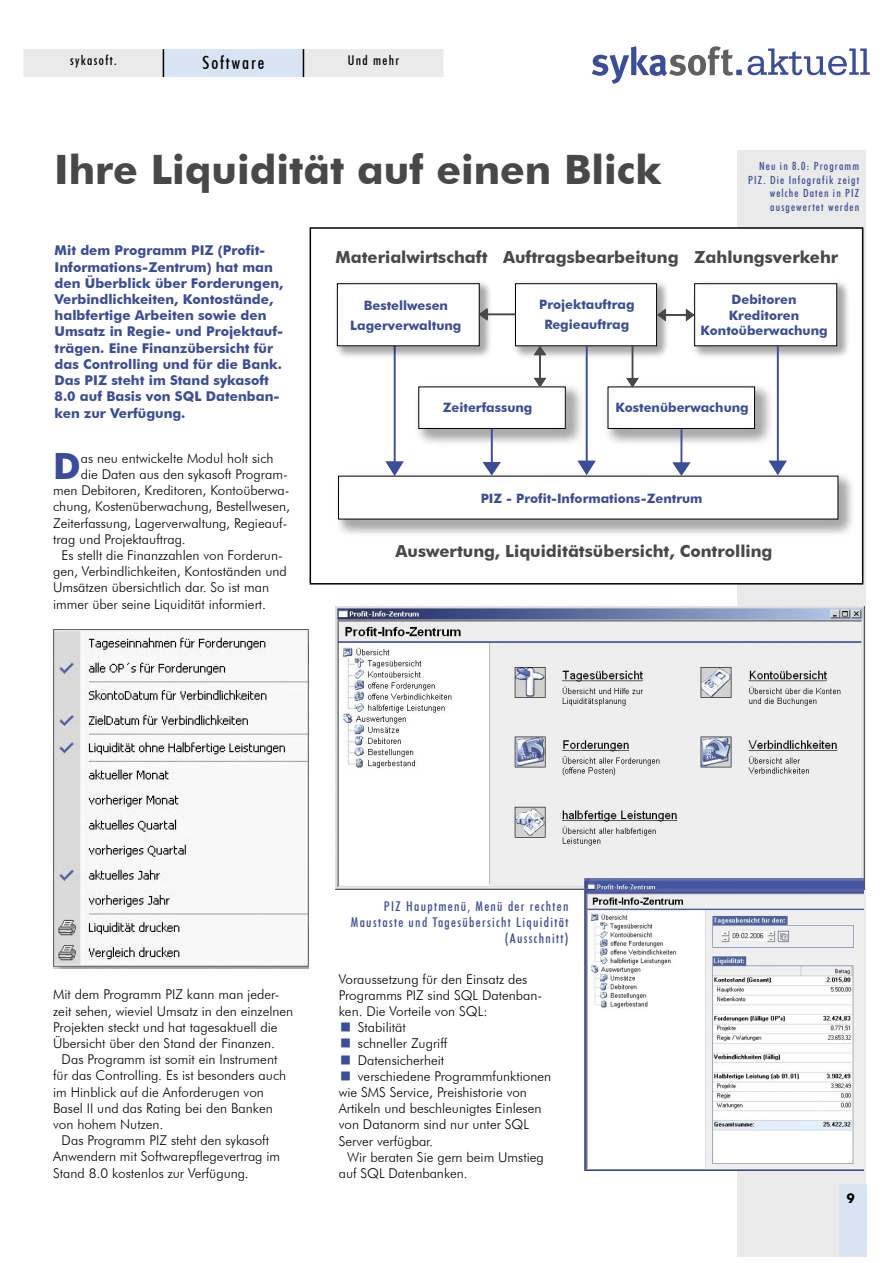
<style>
.page{position:relative;width:893px;height:1263px;background:#fff}
.page>*{position:absolute;margin:0;border:0;box-sizing:border-box;transform-origin:0 0}
.t1{font:700 40.5px "Futura BT";color:#484848}
.t2{font:700 36.15px "Futura BT";color:#3a4d98}
.t3{font:500 condensed 18px "Futura BT";letter-spacing:.1em;color:#000}
.t4{font:700 16.65px "Futura BT";color:#484848}
.t5{font:300 13.5px/16.2px "Futura BT";color:#000}
.t6{font:700 13.5px/16.2px "Futura BT";color:#3a4d98}
.t7{font:500 condensed 13.5px/16.2px "Futura BT";letter-spacing:.1em;color:#3a4d98;text-align:right}
.t8{font:500 condensed 13.5px "Futura BT";letter-spacing:.1em;color:#000}
.t9{font:700 13.5px "Futura BT";color:#000}
.t10{font:700 12.9px/19.4px "Futura BT";color:#3a4d98;text-align:center}
.t11{font:500 condensed 11.25px/13.5px "Futura BT";letter-spacing:.1em;color:#3a4d98;text-align:right}
.s1{color:#3a4d98}
</style>
<div class="page">
<div style="left:737px;top:150px;width:129px;height:1107px;background:#eaeaea"></div>
<svg style="left:592px;top:46px;width:278px;height:38px"></svg>
<div style="left:839px;top:1184px;width:27px;height:72px;background:#d8e3f4"></div>
<svg style="left:23px;top:49px;width:420px;height:28px;background:#e1e5eb"></svg>
<img style="left:336px;top:607px;width:528px;height:283px">
<img style="left:584px;top:878px;width:279px;height:293px">
<div style="left:310px;top:228px;width:553px;height:356px;background:#fff"></div>
<div style="left:310px;top:227px;width:553px;height:357px;border:2px solid #000"></div>
<img style="left:509px;top:282px;width:158px;height:80px">
<div style="left:515px;top:284px;width:142px;height:62px;background:#fff"></div>
<div style="left:515px;top:283px;width:142px;height:63px;border:1px solid #000"></div>
<hr style="left:394px;top:345px;width:2px;height:119px;background:#3a4d98">
<svg style="left:385px;top:461px;width:19px;height:7px"></svg>
<img style="left:694px;top:282px;width:154px;height:80px">
<div style="left:695px;top:284px;width:142px;height:62px;background:#fff"></div>
<div style="left:694px;top:283px;width:143px;height:63px;border:1px solid #000"></div>
<img style="left:336px;top:282px;width:159px;height:80px">
<div style="left:337px;top:284px;width:142px;height:62px;background:#fff"></div>
<div style="left:337px;top:283px;width:143px;height:63px;border:1px solid #000"></div>
<img style="left:337px;top:468px;width:516px;height:66px">
<div style="left:339px;top:476px;width:499px;height:43px;background:#fff"></div>
<img style="left:417px;top:379px;width:169px;height:71px">
<div style="left:419px;top:387px;width:146px;height:41px;background:#fff"></div>
<div style="left:418px;top:386px;width:148px;height:43px;border:1px solid #000"></div>
<img style="left:606px;top:379px;width:171px;height:71px">
<div style="left:608px;top:387px;width:146px;height:41px;background:#fff"></div>
<div style="left:608px;top:386px;width:147px;height:43px;border:1px solid #000"></div>
<hr style="left:586px;top:345px;width:2px;height:118px;background:#3a4d98">
<svg style="left:577px;top:461px;width:19px;height:14px"></svg>
<hr style="left:777px;top:345px;width:2px;height:118px;background:#3a4d98">
<svg style="left:768px;top:461px;width:19px;height:14px"></svg>
<hr style="left:491px;top:429px;width:2px;height:35px;background:#3a4d98">
<svg style="left:482px;top:462px;width:19px;height:14px"></svg>
<hr style="left:680px;top:429px;width:2px;height:36px;background:#3a4d98">
<svg style="left:672px;top:462px;width:19px;height:14px"></svg>
<hr style="left:539px;top:353px;width:2px;height:27px;background:#484848">
<svg style="left:534px;top:378px;width:11px;height:9px"></svg>
<svg style="left:534px;top:346px;width:11px;height:9px"></svg>
<hr style="left:632px;top:345px;width:1px;height:35px;background:#484848">
<svg style="left:626px;top:377px;width:14px;height:11px"></svg>
<hr style="left:664px;top:314px;width:24px;height:2px;background:#484848">
<svg style="left:686px;top:309px;width:9px;height:12px"></svg>
<svg style="left:657px;top:309px;width:9px;height:12px"></svg>
<hr style="left:486px;top:313px;width:30px;height:2px;background:#484848">
<svg style="left:478px;top:308px;width:11px;height:14px"></svg>
<img style="left:53px;top:629px;width:255px;height:339px">
<p class="t8" style="left:70px;top:52px;width:48px">sykasoft.</p>
<h3 class="t3" style="left:203px;top:51px;width:63px">Software</h3>
<p class="t8" style="left:348px;top:52px;width:53px">Und mehr</p>
<h1 class="t1" style="left:54px;top:145px;width:609px">Ihre Liquidität auf einen Blick</h1>
<p class="t11" style="left:748px;top:159px;width:113px">Neu in 8.0: Programm<br>PIZ. Die Infografik zeigt welche Daten in PIZ ausgewertet werden</p>
<p class="t6" style="left:55px;top:242px;width:230px">Mit dem Programm PIZ (Profit-<br>Informations-Zentrum) hat man den Überblick über Forderungen,<br>Verbindlichkeiten, Kontostände, halbfertige Arbeiten sowie den<br>Umsatz in Regie- und Projektauf&shy;trägen. Eine Finanzübersicht für das Controlling und für die Bank.<br>Das PIZ steht im Stand sykasoft<br>8.0 auf Basis von SQL Datenban&shy;ken zur Verfügung.</p>
<h2 class="t2" style="left:53px;top:444px;width:29px">D</h2>
<p class="t5" style="left:81px;top:450px;width:194px">as neu entwickelte Modul holt sich</p>
<p class="t5" style="left:81px;top:466px;width:208px">die Daten aus den sykasoft Program-</p>
<p class="t5" style="left:53px;top:482px;width:238px">men Debitoren, Kreditoren, Kontoüberwa-</p>
<p class="t5" style="left:53px;top:498px;width:238px">chung, Kostenüberwachung, Bestellwesen,</p>
<p class="t5" style="left:53px;top:514px;width:236px">Zeiterfassung, Lagerverwaltung, Regieauf-</p>
<p class="t5" style="left:53px;top:531px;width:134px">trag und Projektauftrag.</p>
<p class="t5" style="left:62px;top:547px;width:223px">Es stellt die Finanzzahlen von Forderun-</p>
<p class="t5" style="left:53px;top:563px;width:235px">gen, Verbindlichkeiten, Kontoständen und</p>
<p class="t5" style="left:53px;top:579px;width:217px">Umsätzen übersichtlich dar. So ist man</p>
<p class="t5" style="left:53px;top:595px;width:215px">immer über seine Liquidität informiert.</p>
<p class="t4" style="left:335px;top:247px;width:504px">Materialwirtschaft Auftragsbearbeitung Zahlungsverkehr</p>
<p class="t10" style="left:350px;top:296px;width:113px">Bestellwesen<br>Lagerverwaltung</p>
<p class="t10" style="left:539px;top:295px;width:97px">Projektauftrag<br>Regieauftrag</p>
<p class="t10" style="left:700px;top:291px;width:129px;line-height:15.8px">Debitoren<br>Kreditoren<br>Kontoüberwachung</p>
<p class="t10" style="left:443px;top:397px;width:91px">Zeiterfassung</p>
<p class="t10" style="left:615px;top:397px;width:135px">Kostenüberwachung</p>
<p class="t10" style="left:481px;top:489px;width:223px">PIZ - Profit-Informations-Zentrum</p>
<p class="t4" style="left:396px;top:541px;width:378px">Auswertung, Liquiditätsübersicht, Controlling</p>
<p class="t5" style="left:53px;top:986px;width:242px">Mit dem Programm PIZ kann man jeder&shy;zeit sehen, wieviel Umsatz in den einzelnen Projekten steckt und hat tagesaktuell die Übersicht über den Stand der Finanzen.</p>
<p class="t5" style="left:53px;top:1051px;width:235px;text-indent:9px">Das Programm ist somit ein Instrument für das Controlling. Es ist besonders auch im Hinblick auf die Anforderugen von Basel II und das Rating bei den Banken von hohem Nutzen.</p>
<p class="t5" style="left:53px;top:1132px;width:229px;text-indent:9px">Das Programm PIZ steht den sykasoft<br>Anwendern mit Softwarepflegevertrag im<br>Stand 8.0 kostenlos zur Verfügung.</p>
<p class="t7" style="left:351px;top:897px;width:219px">PIZ Hauptmenü, Menü der rechten<br>Maustaste und Tagesübersicht Liquidität (Ausschnitt)</p>
<p class="t5" style="left:339px;top:971px;width:205px">Voraussetzung für den Einsatz des<br>Programms PIZ sind SQL Datenban&shy;ken. Die Vorteile von SQL:</p>
<p class="t5" style="left:339px;top:1019px;width:69px"><span class="s1">▪</span> Stabilität</p>
<p class="t5" style="left:339px;top:1035px;width:110px"><span class="s1">▪</span> schneller Zugriff</p>
<p class="t5" style="left:339px;top:1052px;width:107px"><span class="s1">▪</span> Datensicherheit</p>
<p class="t5" style="left:339px;top:1068px;width:214px"><span class="s1">▪</span> verschiedene Programmfunktionen wie SMS Service, Preishistorie von<br>Artikeln und beschleunigtes Einlesen von Datanorm sind nur unter SQL<br>Server verfügbar.</p>
<p class="t5" style="left:339px;top:1149px;width:207px;text-indent:9px">Wir beraten Sie gern beim Umstieg auf SQL Datenbanken.</p>
<p class="t9" style="left:847px;top:1190px;width:10px">9</p>
</div>
